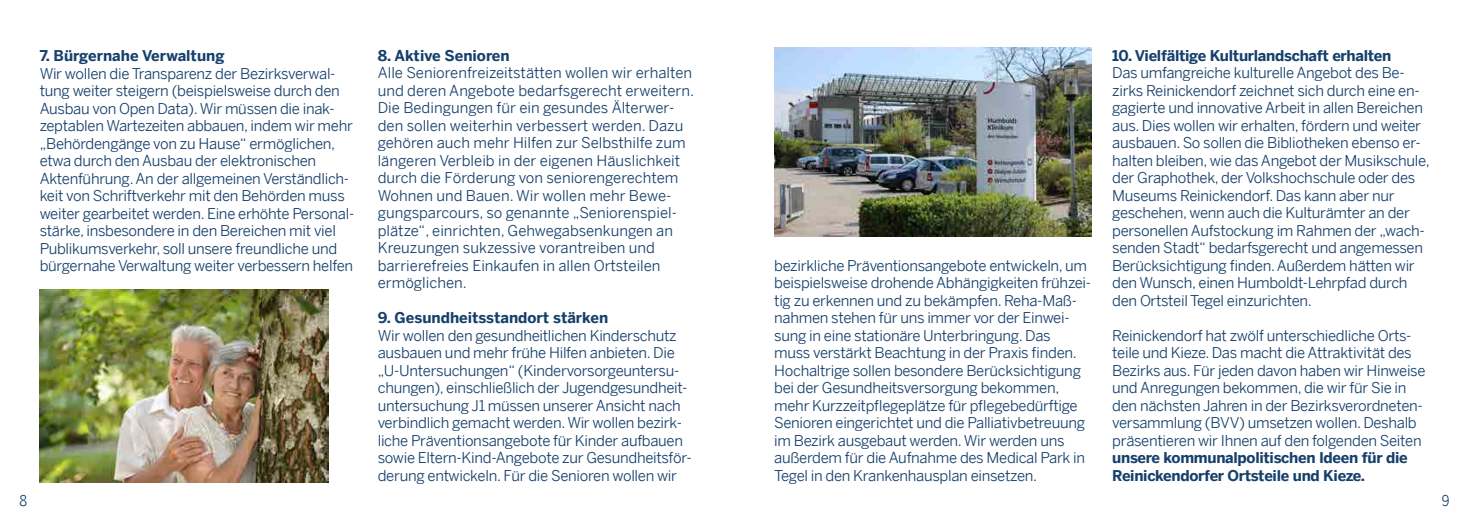
<style>
.page{position:relative;width:1469px;height:521px;background:#fff}
.page>*{position:absolute;margin:0;border:0;box-sizing:border-box;transform-origin:0 0}
.t1{font:14.88px/17.5px "Benton Sans";letter-spacing:-.02em;color:#16406c}
.t2{font:14.88px/17.5px "Benton Sans";color:#16406c}
.t3{font:700 14.88px/17.5px "Benton Sans";letter-spacing:-.02em;color:#16406c}
.t4{font:700 14.88px "Benton Sans";color:#16406c}
.t5{font:14.88px "Benton Sans Cond";color:#16406c}
</style>
<div class="page">
<img style="left:40px;top:289px;width:288px;height:193px">
<img style="left:774px;top:47px;width:317px;height:189px">
<p class="t4" style="left:40px;top:47px;width:186px">7. Bürgernahe Verwaltung</p>
<p class="t1" style="left:40px;top:64px;width:316px">Wir wollen die Transparenz der Bezirksverwal&shy;tung weiter steigern (beispielsweise durch den Ausbau von Open Data). Wir müssen die inak&shy;zeptablen Wartezeiten abbauen, indem wir mehr „Behördengänge von zu Hause“ ermöglichen, etwa durch den Ausbau der elektronischen Aktenführung. An der allgemeinen Verständlich&shy;keit von Schriftverkehr mit den Behörden muss weiter gearbeitet werden. Eine erhöhte Personal&shy;stärke, insbesondere in den Bereichen mit viel Publikumsverkehr, soll unsere freundliche und bürgernahe Verwaltung weiter verbessern helfen</p>
<p class="t4" style="left:378px;top:47px;width:133px">8. Aktive Senioren</p>
<p class="t2" style="left:378px;top:64px;width:318px">Alle Seniorenfreizeitstätten wollen wir erhalten und deren Angebote bedarfsgerecht erweitern.<br>Die Bedingungen für ein gesundes Älterwer&shy;den sollen weiterhin verbessert werden. Dazu gehören auch mehr Hilfen zur Selbsthilfe zum längeren Verbleib in der eigenen Häuslichkeit durch die Förderung von seniorengerechtem Wohnen und Bauen. Wir wollen mehr Bewe&shy;gungsparcours, so genannte „Seniorenspiel&shy;plätze“, einrichten, Gehwegabsenkungen an Kreuzungen sukzessive vorantreiben und barrierefreies Einkaufen in allen Ortsteilen ermöglichen.</p>
<p class="t4" style="left:378px;top:309px;width:232px">9. Gesundheitsstandort stärken</p>
<p class="t1" style="left:378px;top:327px;width:316px">Wir wollen den gesundheitlichen Kinderschutz ausbauen und mehr frühe Hilfen anbieten. Die „U-Untersuchungen“ (Kindervorsorgeuntersu&shy;chungen), einschließlich der Jugendgesundheit&shy;untersuchung J1 müssen unserer Ansicht nach verbindlich gemacht werden. Wir wollen bezirk&shy;liche Präventionsangebote für Kinder aufbauen sowie Eltern-Kind-Angebote zur Gesundheitsför&shy;derung entwickeln. Für die Senioren wollen wir</p>
<p class="t1" style="left:774px;top:256px;width:318px">bezirkliche Präventionsangebote entwickeln, um beispielsweise drohende Abhängigkeiten frühzei&shy;tig zu erkennen und zu bekämpfen. Reha-Maß&shy;nahmen stehen für uns immer vor der Einwei&shy;sung in eine stationäre Unterbringung. Das<br>muss verstärkt Beachtung in der Praxis finden.<br>Hochaltrige sollen besondere Berücksichtigung bei der Gesundheitsversorgung bekommen, mehr Kurzzeitpflegeplätze für pflegebedürftige Senioren eingerichtet und die Palliativbetreuung im Bezirk ausgebaut werden. Wir werden uns außerdem für die Aufnahme des Medical Park in Tegel in den Krankenhausplan einsetzen.</p>
<p class="t3" style="left:1112px;top:46px;width:281px">10. Vielfältige Kulturlandschaft erhalten</p>
<p class="t1" style="left:1112px;top:64px;width:319px">Das umfangreiche kulturelle Angebot des Be&shy;zirks Reinickendorf zeichnet sich durch eine en&shy;gagierte und innovative Arbeit in allen Bereichen aus. Dies wollen wir erhalten, fördern und weiter ausbauen. So sollen die Bibliotheken ebenso er&shy;halten bleiben, wie das Angebot der Musikschule, der Graphothek, der Volkshochschule oder des Museums Reinickendorf. Das kann aber nur geschehen, wenn auch die Kulturämter an der personellen Aufstockung im Rahmen der „wach&shy;senden Stadt“ bedarfsgerecht und angemessen Berücksichtigung finden. Außerdem hätten wir den Wunsch, einen Humboldt-Lehrpfad durch den Ortsteil Tegel einzurichten.</p>
<p class="t1" style="left:1112px;top:326px;width:315px">Reinickendorf hat zwölf unterschiedliche Orts&shy;teile und Kieze. Das macht die Attraktivität des Bezirks aus. Für jeden davon haben wir Hinweise und Anregungen bekommen, die wir für Sie in den nächsten Jahren in der Bezirksverordneten&shy;versammlung (BVV) umsetzen wollen. Deshalb präsentieren wir Ihnen auf den folgenden Seiten</p>
<p class="t3" style="left:1112px;top:449px;width:297px">unsere kommunalpolitischen Ideen für die<br>Reinickendorfer Ortsteile und Kieze.</p>
<p class="t5" style="left:20px;top:492px;width:9px">8</p>
<p class="t5" style="left:1441px;top:492px;width:9px">9</p>
</div>
